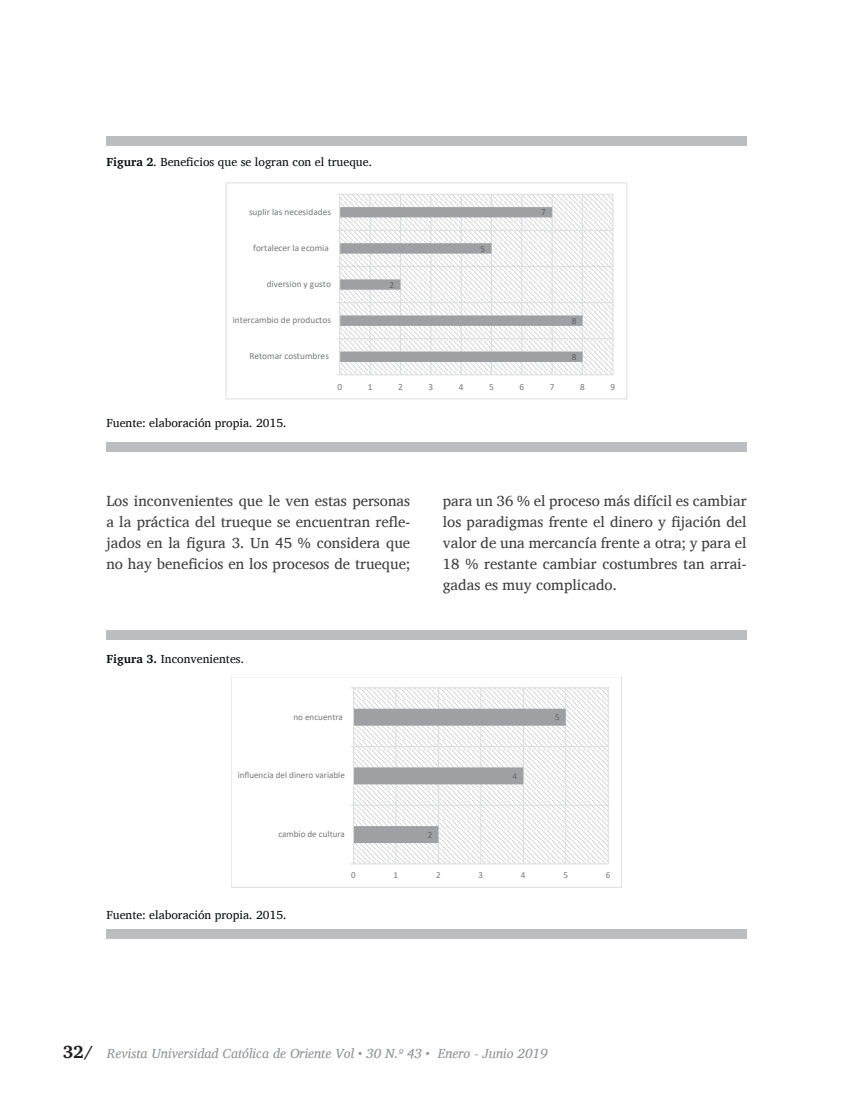
<style>
.page{position:relative;width:853px;height:1109px;background:#fff}
.page>*{position:absolute;margin:0;border:0;box-sizing:border-box;transform-origin:0 0}
.t1{font:15px/21px "Charis SIL";color:#3e3e3f;text-align:justify}
.t2{font:italic 13.5px "Charis SIL";color:#939598}
.t3{font:12px "Charis SIL";color:#0b0e11}
.t4{font:9.3px "Calibri";color:#76787b}
.t5{font:9.3px "Calibri";color:#636366}
.t6{font:9.15px "Calibri";color:#76787b}
.t7{font:9.15px "Calibri";color:#636366}
.s1{font-weight:700}
.s2{font-weight:700;font-style:normal;font-size:18px;color:#231f20}
</style>
<div class="page">
<div style="left:106px;top:136px;width:640px;height:9px;background:#bcbdc0"></div>
<div style="left:106px;top:442px;width:640px;height:9px;background:#bcbdc0"></div>
<div style="left:106px;top:630px;width:640px;height:9px;background:#bcbdc0"></div>
<div style="left:106px;top:930px;width:640px;height:9px;background:#bcbdc0"></div>
<svg style="left:354px;top:688px;width:253px;height:175px"></svg>
<hr style="left:395px;top:688px;width:1px;height:176px;background:#dcdddf">
<hr style="left:438px;top:688px;width:1px;height:176px;background:#dcdddf">
<hr style="left:480px;top:688px;width:1px;height:176px;background:#dcdddf">
<hr style="left:523px;top:688px;width:1px;height:176px;background:#dcdddf">
<hr style="left:565px;top:688px;width:1px;height:176px;background:#dcdddf">
<hr style="left:607px;top:688px;width:1px;height:176px;background:#dcdddf">
<hr style="left:353px;top:863px;width:255px;height:1px;background:#dcdddf">
<hr style="left:353px;top:805px;width:255px;height:1px;background:#dcdddf">
<hr style="left:353px;top:746px;width:255px;height:1px;background:#dcdddf">
<hr style="left:353px;top:687px;width:255px;height:1px;background:#dcdddf">
<hr style="left:353px;top:688px;width:1px;height:176px;background:#dcdddf">
<svg style="left:350px;top:709px;width:215px;height:134px"></svg>
<svg style="left:340px;top:195px;width:272px;height:179px"></svg>
<hr style="left:370px;top:194px;width:1px;height:181px;background:#dcdddf">
<hr style="left:400px;top:194px;width:1px;height:181px;background:#dcdddf">
<hr style="left:430px;top:194px;width:1px;height:181px;background:#dcdddf">
<hr style="left:461px;top:194px;width:1px;height:181px;background:#dcdddf">
<hr style="left:491px;top:194px;width:1px;height:181px;background:#dcdddf">
<hr style="left:521px;top:194px;width:1px;height:181px;background:#dcdddf">
<hr style="left:552px;top:194px;width:1px;height:181px;background:#dcdddf">
<hr style="left:582px;top:194px;width:1px;height:181px;background:#dcdddf">
<hr style="left:612px;top:194px;width:1px;height:181px;background:#dcdddf">
<hr style="left:340px;top:374px;width:273px;height:1px;background:#dcdddf">
<hr style="left:340px;top:338px;width:273px;height:1px;background:#dcdddf">
<hr style="left:340px;top:302px;width:273px;height:1px;background:#dcdddf">
<hr style="left:340px;top:266px;width:273px;height:1px;background:#dcdddf">
<hr style="left:340px;top:230px;width:273px;height:1px;background:#dcdddf">
<hr style="left:340px;top:194px;width:273px;height:1px;background:#dcdddf">
<hr style="left:339px;top:194px;width:1px;height:181px;background:#dcdddf">
<svg style="left:337px;top:207px;width:245px;height:155px"></svg>
<div style="left:226px;top:182px;width:401px;height:217px;border:1px solid #dcdddf"></div>
<p class="t3" style="left:106px;top:155px;width:267px"><span class="s1">Figura 2</span>. Beneficios que se logran con el trueque.</p>
<p class="t4" style="left:249px;top:205px;width:83px">suplir las necesidades</p>
<p class="t5" style="left:541px;top:206px;width:6px">7</p>
<p class="t4" style="left:253px;top:241px;width:77px">fortalecer la ecomia</p>
<p class="t5" style="left:480px;top:242px;width:6px">5</p>
<p class="t4" style="left:267px;top:278px;width:66px">diversion y gusto</p>
<p class="t5" style="left:389px;top:278px;width:6px">2</p>
<p class="t4" style="left:233px;top:314px;width:100px">intercambio de productos</p>
<p class="t5" style="left:571px;top:314px;width:6px">8</p>
<p class="t4" style="left:249px;top:350px;width:81px">Retomar costumbres</p>
<p class="t5" style="left:571px;top:350px;width:6px">8</p>
<p class="t3" style="left:106px;top:416px;width:182px">Fuente: elaboración propia. 2015.</p>
<p class="t4" style="left:337px;top:380px;width:6px">0</p>
<p class="t4" style="left:368px;top:380px;width:6px">1</p>
<p class="t4" style="left:398px;top:380px;width:6px">2</p>
<p class="t4" style="left:428px;top:380px;width:6px">3</p>
<p class="t4" style="left:459px;top:380px;width:6px">4</p>
<p class="t4" style="left:489px;top:380px;width:6px">5</p>
<p class="t4" style="left:519px;top:380px;width:6px">6</p>
<p class="t4" style="left:550px;top:380px;width:6px">7</p>
<p class="t4" style="left:580px;top:380px;width:6px">8</p>
<p class="t4" style="left:610px;top:380px;width:6px">9</p>
<p class="t1" style="left:106px;top:490px;width:305px">Los inconvenientes que le ven estas personas a la práctica del trueque se encuentran refle&shy;jados en la figura 3. Un 45 % considera que no hay beneficios en los procesos de trueque;</p>
<p class="t1" style="left:443px;top:490px;width:305px">para un 36 % el proceso más difícil es cambiar los paradigmas frente el dinero y fijación del valor de una mercancía frente a otra; y para el 18 % restante cambiar costumbres tan arrai&shy;gadas es muy complicado.</p>
<p class="t3" style="left:106px;top:652px;width:139px"><span class="s1">Figura 3.</span> Inconvenientes.</p>
<p class="t6" style="left:293px;top:710px;width:51px">no encuentra</p>
<p class="t7" style="left:555px;top:711px;width:6px">5</p>
<p class="t6" style="left:238px;top:769px;width:109px">influencia del dinero variable</p>
<p class="t7" style="left:512px;top:770px;width:6px">4</p>
<p class="t6" style="left:278px;top:828px;width:68px">cambio de cultura</p>
<p class="t7" style="left:427px;top:828px;width:6px">2</p>
<p class="t3" style="left:106px;top:908px;width:182px">Fuente: elaboración propia. 2015.</p>
<p class="t6" style="left:351px;top:869px;width:6px">0</p>
<p class="t6" style="left:393px;top:869px;width:6px">1</p>
<p class="t6" style="left:436px;top:869px;width:6px">2</p>
<p class="t6" style="left:478px;top:869px;width:6px">3</p>
<p class="t6" style="left:521px;top:869px;width:6px">4</p>
<p class="t6" style="left:563px;top:869px;width:6px">5</p>
<p class="t6" style="left:606px;top:869px;width:6px">6</p>
<p class="t2" style="left:63px;top:1045px;width:486px"><span class="s2">32/</span> Revista Universidad Católica de Oriente Vol <span class="s1">•</span> 30 N.º 43 <span class="s1">•</span> Enero - Junio 2019</p>
</div>
